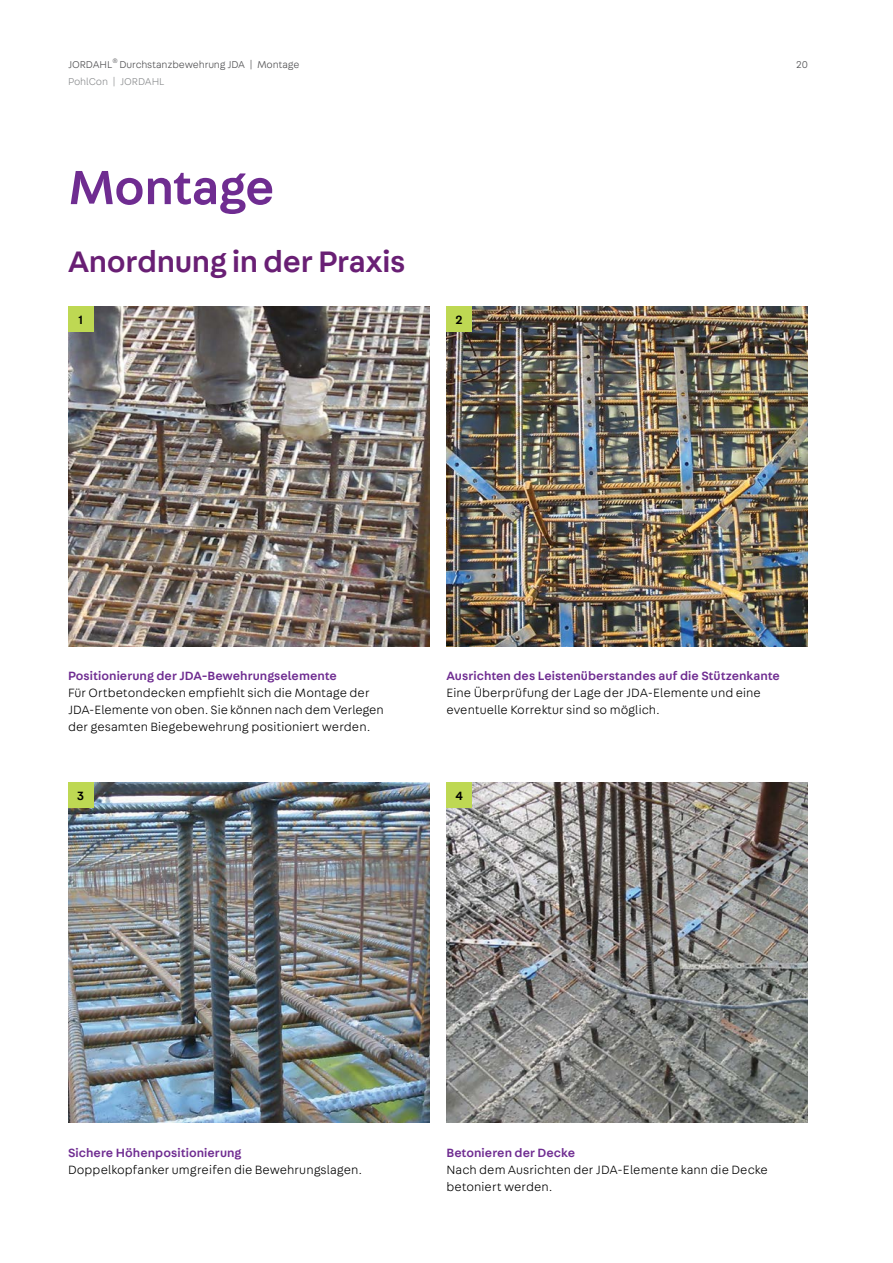
<style>
.page{position:relative;width:893px;height:1263px;background:#fff}
.page>*{position:absolute;margin:0;border:0;box-sizing:border-box;transform-origin:0 0}
.t1{font:500 51px "Fabriga";letter-spacing:-.02em;color:#6f2c91}
.t2{font:500 31.5px "Fabriga";letter-spacing:-.01em;color:#691f74}
.t3{font:300 12.75px/17px "Fabriga";letter-spacing:.005em;color:#000}
.t4{font:500 12.75px "Fabriga";letter-spacing:.005em;color:#6f2c91}
.t5{font:500 12.75px "Fabriga";color:#000}
.t6{font:300 10.5px "Fabriga";letter-spacing:-.01em;color:#4d4d4f}
.t7{font:300 10.5px "Fabriga";letter-spacing:-.01em;color:#8a8c8e}
</style>
<div class="page">
<img style="left:68px;top:306px;width:361px;height:340px">
<div style="left:68px;top:306px;width:26px;height:26px;background:#bed853"></div>
<img style="left:68px;top:782px;width:361px;height:341px">
<div style="left:68px;top:782px;width:26px;height:26px;background:#bed853"></div>
<img style="left:446px;top:306px;width:362px;height:340px">
<div style="left:446px;top:306px;width:26px;height:26px;background:#bed853"></div>
<img style="left:446px;top:782px;width:362px;height:341px">
<div style="left:446px;top:782px;width:26px;height:26px;background:#bed853"></div>
<p class="t6" style="left:68px;top:58px;width:233px">JORDAHL<sup>®</sup> Durchstanzbewehrung JDA | Montage</p>
<p class="t7" style="left:68px;top:75px;width:98px">PohlCon | JORDAHL</p>
<h1 class="t1" style="left:68px;top:153px;width:208px">Montage</h1>
<h2 class="t2" style="left:68px;top:240px;width:339px">Anordnung in der Praxis</h2>
<p class="t5" style="left:79px;top:311px;width:6px">1</p>
<p class="t5" style="left:456px;top:311px;width:9px">2</p>
<p class="t6" style="left:796px;top:58px;width:13px">20</p>
<p class="t4" style="left:68px;top:667px;width:270px">Positionierung der JDA-Bewehrungselemente</p>
<p class="t3" style="left:68px;top:684px;width:317px">Für Ortbetondecken empfiehlt sich die Montage der<br>JDA-Elemente von oben. Sie können nach dem Verlegen der gesamten Biegebewehrung positioniert werden.</p>
<p class="t5" style="left:77px;top:787px;width:8px">3</p>
<p class="t4" style="left:446px;top:667px;width:335px">Ausrichten des Leistenüberstandes auf die Stützenkante</p>
<p class="t3" style="left:446px;top:684px;width:316px">Eine Überprüfung der Lage der JDA-Elemente und eine eventuelle Korrektur sind so möglich.</p>
<p class="t5" style="left:455px;top:787px;width:9px">4</p>
<p class="t4" style="left:68px;top:1144px;width:175px">Sichere Höhenpositionierung</p>
<p class="t3" style="left:68px;top:1161px;width:296px">Doppelkopfanker umgreifen die Bewehrungslagen.</p>
<p class="t4" style="left:446px;top:1144px;width:130px">Betonieren der Decke</p>
<p class="t3" style="left:446px;top:1161px;width:323px">Nach dem Ausrichten der JDA-Elemente kann die Decke betoniert werden.</p>
</div>
